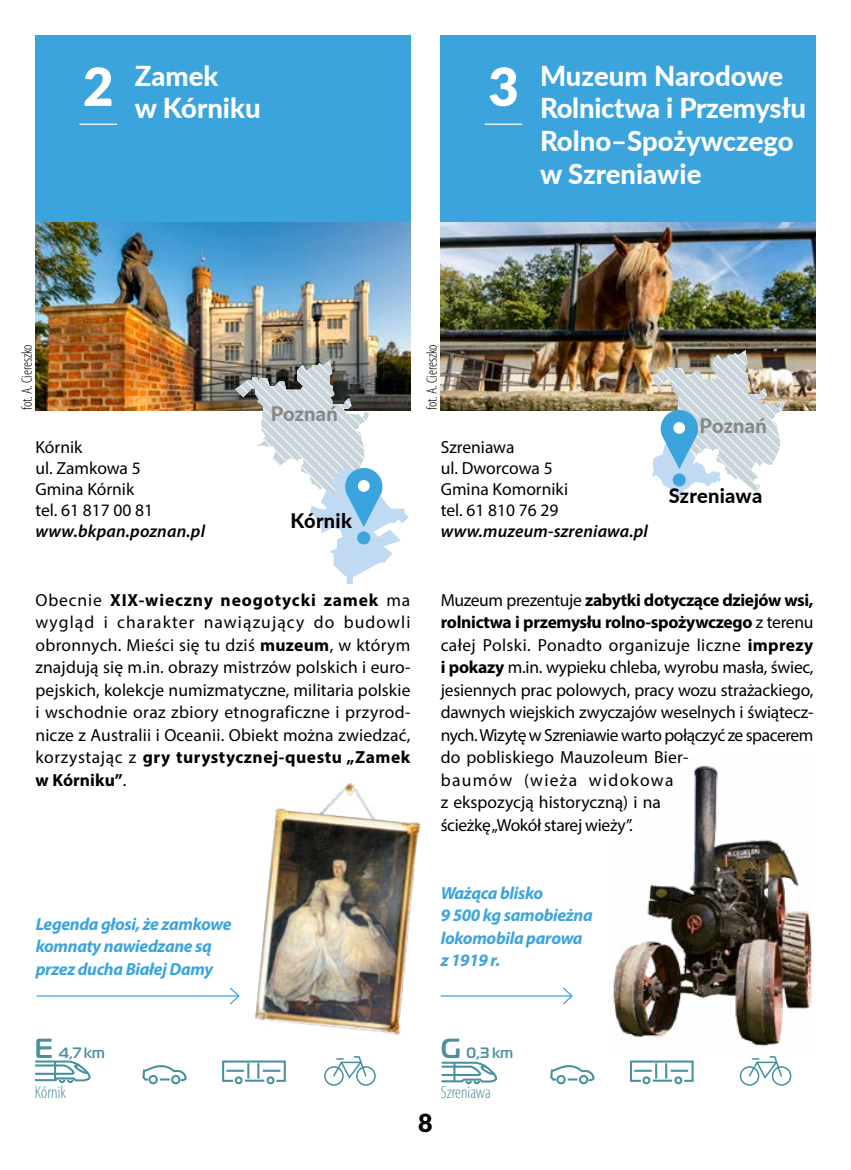
<style>
.page{position:relative;width:851px;height:1170px;background:#fff}
.page>*{position:absolute;margin:0;border:0;box-sizing:border-box;transform-origin:0 0}
.t1{font:900 52.5px "Lato";color:#fff}
.t2{font:800 27.5px/32.5px "Lato";letter-spacing:-.01em;color:#fff;text-align:center}
.t3{font:900 25px "Lato";color:#000}
.t4{font:800 20px "Lato";letter-spacing:.015em;color:#000}
.t5{font:800 20px "Lato";letter-spacing:.01em;color:#878787}
.t6{font:17.5px/22.5px "Myriad Pro";color:#000}
.t7{font:italic 700 17.5px/22.5px "Myriad Pro";letter-spacing:-.02em;color:#3ca4dd}
.t8{font:italic 600 17.5px "Myriad Pro";letter-spacing:.01em;color:#000}
.t9{font:300 condensed 17.5px "Myriad Pro";color:#48919f}
.t10{font:300 condensed 15px "Myriad Pro";color:#000}
.t11{font:700 15px "Magistral TT";color:#48919f}
.s1{font-weight:700}
.s2{font-size:27.5px}
</style>
<div class="page">
<div style="left:35px;top:35px;width:375px;height:375px;background:#3ca4dd"></div>
<hr style="left:79px;top:124px;width:38px;height:1px;background:#fff">
<img style="left:35px;top:223px;width:375px;height:187px">
<img style="left:255px;top:783px;width:166px;height:252px">
<svg style="left:235px;top:360px;width:173px;height:224px"></svg>
<div style="left:358px;top:480px;width:11px;height:12px;background:#fff;border-radius:50%"></div>
<hr style="left:37px;top:995px;width:202px;height:1px;background:#3ca4dd">
<svg style="left:228px;top:987px;width:12px;height:18px"></svg>
<svg style="left:35px;top:1060px;width:56px;height:24px"></svg>
<img style="left:613px;top:765px;width:198px;height:282px">
<div style="left:440px;top:35px;width:375px;height:375px;background:#3ca4dd"></div>
<hr style="left:484px;top:124px;width:38px;height:1px;background:#fff">
<img style="left:440px;top:223px;width:375px;height:187px">
<hr style="left:440px;top:995px;width:132px;height:1px;background:#3ca4dd">
<svg style="left:561px;top:987px;width:12px;height:18px"></svg>
<img style="left:650px;top:350px;width:134px;height:150px">
<div style="left:673px;top:422px;width:12px;height:12px;background:#fff;border-radius:50%"></div>
<svg style="left:550px;top:1065px;width:45px;height:17px"></svg>
<div style="left:556px;top:1074px;width:9px;height:10px;border:2px solid #48919f;border-radius:50%"></div>
<div style="left:579px;top:1074px;width:9px;height:10px;border:2px solid #48919f;border-radius:50%"></div>
<div style="left:642px;top:1076px;width:8px;height:8px;border:2px solid #48919f;border-radius:50%"></div>
<div style="left:674px;top:1076px;width:8px;height:8px;border:2px solid #48919f;border-radius:50%"></div>
<svg style="left:629px;top:1060px;width:65px;height:22px"></svg>
<svg style="left:441px;top:1061px;width:57px;height:24px"></svg>
<svg style="left:142px;top:1065px;width:45px;height:17px"></svg>
<div style="left:148px;top:1074px;width:10px;height:10px;border:2px solid #48919f;border-radius:50%"></div>
<div style="left:171px;top:1074px;width:9px;height:10px;border:2px solid #48919f;border-radius:50%"></div>
<div style="left:235px;top:1076px;width:7px;height:8px;border:2px solid #48919f;border-radius:50%"></div>
<div style="left:266px;top:1076px;width:8px;height:8px;border:2px solid #48919f;border-radius:50%"></div>
<svg style="left:222px;top:1060px;width:64px;height:22px"></svg>
<svg style="left:739px;top:1056px;width:53px;height:30px"></svg>
<svg style="left:324px;top:1056px;width:52px;height:30px"></svg>
<h2 class="t2" style="left:83px;top:58px;width:179px">Zamek<br><sup>2</sup> w Kórniku</h2>
<h1 class="t1" style="left:488px;top:47px;width:32px">3</h1>
<h2 class="t2" style="left:540px;top:58px;width:267px;text-align:left">Muzeum Narodowe<br>Rolnictwa i Przemysłu<br>Rolno–Spożywczego w Szreniawie</h2>
<p class="t10" style="left:18px;top:410px;width:68px;rotate:-90deg">fot. A. Ciereszko</p>
<p class="t6" style="left:35px;top:436px;width:119px;line-height:21px">Kórnik<br>ul. Zamkowa 5<br>Gmina Kórnik tel. 61 817 00 81</p>
<p class="t8" style="left:35px;top:520px;width:171px">www.bkpan.poznan.pl</p>
<p class="t5" style="left:270px;top:399px;width:69px">Poznań</p>
<p class="t4" style="left:290px;top:506px;width:63px">Kórnik</p>
<p class="t10" style="left:423px;top:410px;width:68px;rotate:-90deg">fot. A. Ciereszko</p>
<p class="t6" style="left:440px;top:436px;width:129px;line-height:21px">Szreniawa<br>ul. Dworcowa 5<br>Gmina Komorniki tel. 61 810 76 29</p>
<p class="t8" style="left:440px;top:520px;width:208px">www.muzeum-szreniawa.pl</p>
<p class="t5" style="left:699px;top:411px;width:69px">Poznań</p>
<p class="t4" style="left:668px;top:480px;width:95px">Szreniawa</p>
<p class="t6" style="left:35px;top:588px;width:376px;text-align:justify">Obecnie <span class="s1">XIX-wieczny neogotycki zamek</span> ma wygląd i charakter nawiązujący do budowli obronnych. Mieści się tu dziś <span class="s1">muzeum</span>, w którym znajdują się m.in. obrazy mistrzów polskich i euro&shy;pejskich, kolekcje numizmatyczne, militaria polskie i wschodnie oraz zbiory etnograficzne i przyrod&shy;nicze z Australii i Oceanii. Obiekt można zwiedzać, korzystając z <span class="s1">gry turystycznej-questu „Zamek w Kórniku”</span>.</p>
<p class="t7" style="left:36px;top:912px;width:197px">Legenda głosi, że zamkowe komnaty nawiedzane są przez ducha Białej Damy</p>
<p class="t6" style="left:440px;top:588px;width:374px">Muzeum prezentuje <span class="s1">zabytki dotyczące dziejów wsi, rolnictwa i przemysłu rolno-spożywczego</span> z terenu całej Polski. Ponadto organizuje liczne <span class="s1">imprezy i pokazy</span> m.in. wypieku chleba, wyrobu masła, świec, jesiennych prac polowych, pracy wozu strażackiego, dawnych wiejskich zwyczajów weselnych i świątecz&shy;nych. Wizytę w Szreniawie warto połączyć ze spacerem do pobliskiego Mauzoleum Bier-<br>baumów (wieża widokowa<br>z ekspozycją historyczną) i na<br>ścieżkę „Wokół starej wieży”.</p>
<p class="t7" style="left:440px;top:880px;width:153px">Ważąca blisko<br>9 500 kg samobieżna lokomobila parowa z 1919 r.</p>
<p class="t11" style="left:35px;top:1042px;width:71px"><span class="s2">E</span> 4,7 km</p>
<p class="t9" style="left:35px;top:1081px;width:33px">Kórnik</p>
<h3 class="t3" style="left:418px;top:1103px;width:16px">8</h3>
<p class="t11" style="left:440px;top:1042px;width:74px"><span class="s2">G</span> 0,3 km</p>
<p class="t9" style="left:440px;top:1081px;width:52px">Szreniawa</p>
</div>
